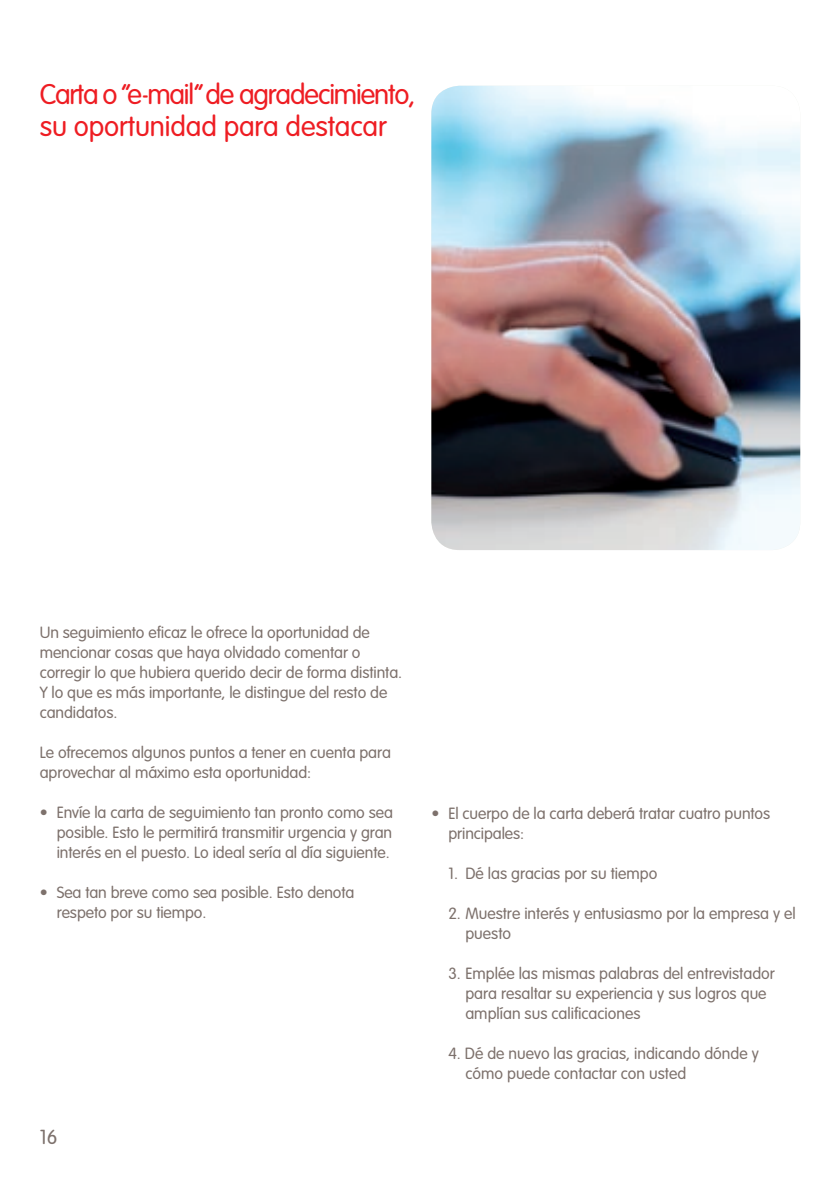
<style>
.page{position:relative;width:840px;height:1191px;background:#fff}
.page>*{position:absolute;margin:0;border:0;box-sizing:border-box;transform-origin:0 0}
._09_Body_text_14_16p{font:300 28px/32px "VAG Rounded";letter-spacing:-.02em;color:#ee1d23}
.t1{font:300 20px "VAG Rounded";color:#7d716c}
._11_Body_text_10_12p{font:300 16px/20px "VAG Rounded";letter-spacing:-.005em;color:#7d716c}
._13_Body_text_8_10pt{font:300 16px/20px "VAG Rounded";color:#7d716c}
</style>
<div class="page">
<img style="left:431px;top:86px;width:368px;height:464px">
<p class="_09_Body_text_14_16p" style="left:40px;top:78px;width:377px">Carta o “e-mail” de agradecimiento, su oportunidad para destacar</p>
<p class="_11_Body_text_10_12p" style="left:40px;top:622px;width:364px">Un seguimiento eficaz le ofrece la oportunidad de mencionar cosas que haya olvidado comentar o corregir lo que hubiera querido decir de forma distinta.<br>Y lo que es más importante, le distingue del resto de candidatos.</p>
<p class="_11_Body_text_10_12p" style="left:40px;top:742px;width:352px">Le ofrecemos algunos puntos a tener en cuenta para aprovechar al máximo esta oportunidad:</p>
<p class="_11_Body_text_10_12p" style="left:57px;top:802px;width:337px;text-align:justify;text-indent:-17px">• Envíe la carta de seguimiento tan pronto como sea posible. Esto le permitirá transmitir urgencia y gran interés en el puesto. Lo ideal sería al día siguiente.</p>
<p class="_11_Body_text_10_12p" style="left:57px;top:882px;width:299px;text-indent:-17px">• Sea tan breve como sea posible. Esto denota respeto por su tiempo.</p>
<p class="t1" style="left:40px;top:1125px;width:19px">16</p>
<p class="_11_Body_text_10_12p" style="left:448px;top:803px;width:323px;text-indent:-17px">• El cuerpo de la carta deberá tratar cuatro puntos principales:</p>
<p class="_13_Body_text_8_10pt" style="left:448px;top:863px;width:210px">1. Dé las gracias por su tiempo</p>
<p class="_13_Body_text_8_10pt" style="left:465px;top:903px;width:332px;text-indent:-17px">2. Muestre interés y entusiasmo por la empresa y el puesto</p>
<p class="_13_Body_text_8_10pt" style="left:465px;top:963px;width:311px;text-indent:-17px">3. Emplée las mismas palabras del entrevistador para resaltar su experiencia y sus logros que amplían sus calificaciones</p>
<p class="_13_Body_text_8_10pt" style="left:465px;top:1043px;width:295px;text-indent:-17px">4. Dé de nuevo las gracias, indicando dónde y cómo puede contactar con usted</p>
</div>
